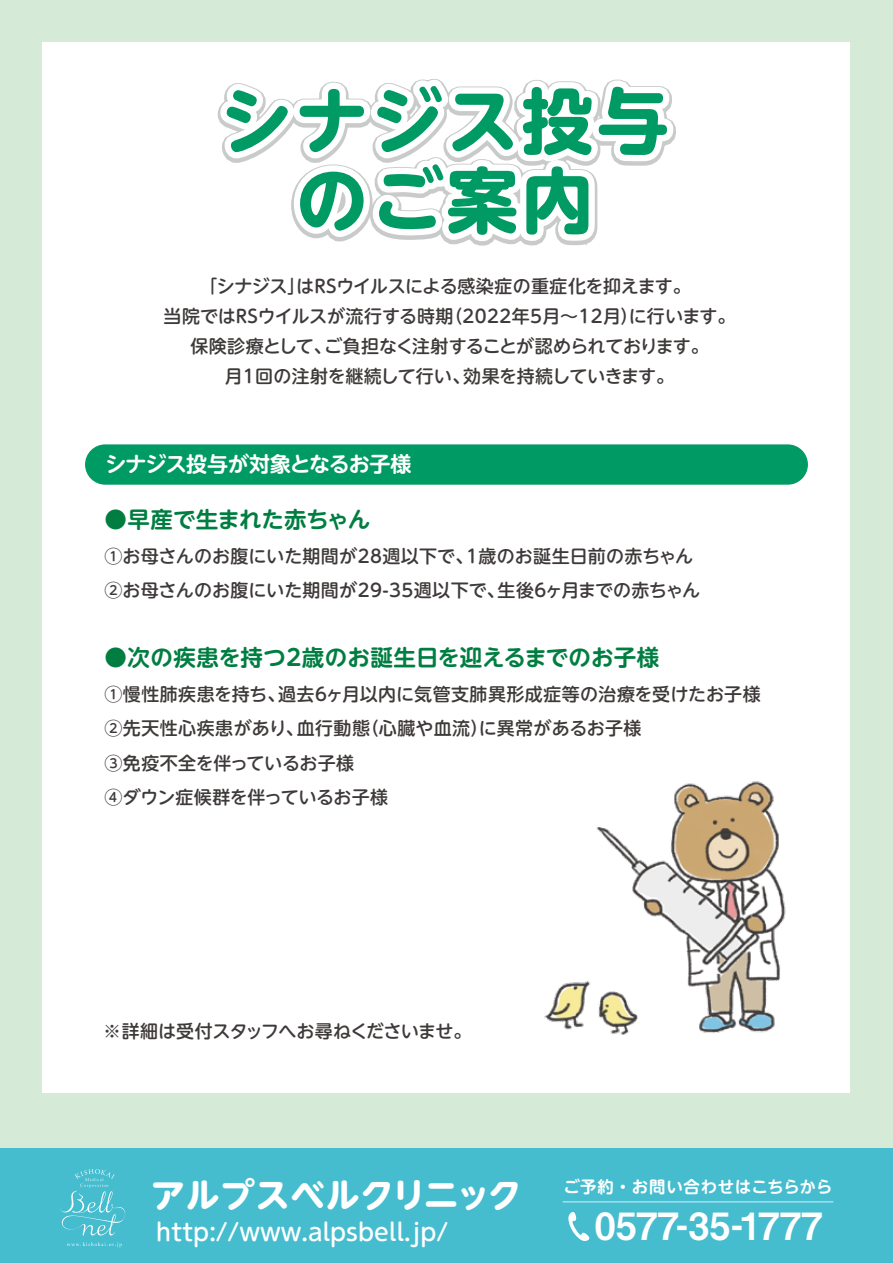
<style>
.page{position:relative;width:893px;height:1263px;background:#fff}
.page>*{position:absolute;margin:0;border:0;box-sizing:border-box;transform-origin:0 0}
.t1{font:700 71.7px/79.5px "UD Shin M Go Pro";letter-spacing:.05em;color:#009a64;text-align:center}
.t2{font:37.5px "Midashi Go Pro MB31";color:#fff}
.t3{font:700 34.2px "UD Shin M Go Pro";letter-spacing:.005em;color:#fff}
.t4{font:500 23.55px "UD Shin M Go Pro";color:#fff}
.t5{font:700 22.5px "UD Shin M Go Pro De";letter-spacing:.005em;color:#007e41}
.t6{font:700 21px "UD Shin M Go Pro De";letter-spacing:-.03em;color:#fff}
.t7{font:500 18px/34.5px "UD Shin M Go Pro";letter-spacing:.005em;color:#3e3a39}
.t8{font:500 18px/30px "UD Shin M Go Pro";letter-spacing:-.015em;color:#3e3a39;text-align:center}
.t9{font:500 18px "UD Shin M Go Pro";letter-spacing:-.03em;color:#3e3a39}
.t10{font:700 16.35px "UD Shin M Go Pro De";letter-spacing:.03em;color:#fff}
</style>
<div class="page">
<div style="left:0;top:0;width:893px;height:1148px;background:#d5ead7"></div>
<div style="left:43px;top:43px;width:807px;height:1050px;background:#fff"></div>
<svg style="left:217px;top:79px;width:459px;height:167px"></svg>
<div style="left:85px;top:444px;width:723px;height:41px;background:#009a64;border-radius:20px"></div>
<img style="left:544px;top:981px;width:44px;height:49px">
<img style="left:588px;top:781px;width:198px;height:254px">
<div style="left:0;top:1148px;width:893px;height:115px;background:#45bdcf"></div>
<svg style="left:568px;top:1212px;width:21px;height:29px"></svg>
<hr style="left:563px;top:1201px;width:270px;height:1px;background:#fff">
<svg style="left:60px;top:1169px;width:66px;height:66px"></svg>
<svg style="left:67px;top:1242px;width:55px;height:5px"></svg>
<h1 class="t1" style="left:221px;top:78px;width:449px">シナジス投与のご案内</h1>
<p class="t8" style="left:164px;top:270px;width:573px">「シナジス」はRSウイルスによる感染症の重症化を抑えます。<br>当院ではRSウイルスが流行する時期（2022年5月～12月）に行います。保険診療として、ご負担なく注射することが認められております。<br>月1回の注射を継続して行い、効果を持続していきます。</p>
<p class="t6" style="left:105px;top:447px;width:308px">シナジス投与が対象となるお子様</p>
<p class="t5" style="left:105px;top:501px;width:267px">●早産で生まれた赤ちゃん</p>
<p class="t7" style="left:105px;top:537px;width:597px">①お母さんのお腹にいた期間が28週以下で、1歳のお誕生日前の赤ちゃん<br>②お母さんのお腹にいた期間が29-35週以下で、生後6ヶ月までの赤ちゃん</p>
<p class="t5" style="left:105px;top:639px;width:556px">●次の疾患を持つ2歳のお誕生日を迎えるまでのお子様</p>
<p class="t7" style="left:105px;top:675px;width:658px">①慢性肺疾患を持ち、過去6ヶ月以内に気管支肺異形成症等の治療を受けたお子様<br>②先天性心疾患があり、血行動態（心臓や血流）に異常があるお子様<br>③免疫不全を伴っているお子様<br>④ダウン症候群を伴っているお子様</p>
<p class="t9" style="left:103px;top:1016px;width:370px">※詳細は受付スタッフへお尋ねくださいませ。</p>
<h3 class="t3" style="left:151px;top:1167px;width:372px">アルプスベルクリニック</h3>
<h3 class="t4" style="left:156px;top:1213px;width:294px">http://www.alpsbell.jp/</h3>
<p class="t10" style="left:563px;top:1173px;width:270px">ご予約・お問い合わせはこちらから</p>
<h2 class="t2" style="left:595px;top:1195px;width:229px">0577-35-1777</h2>
</div>
